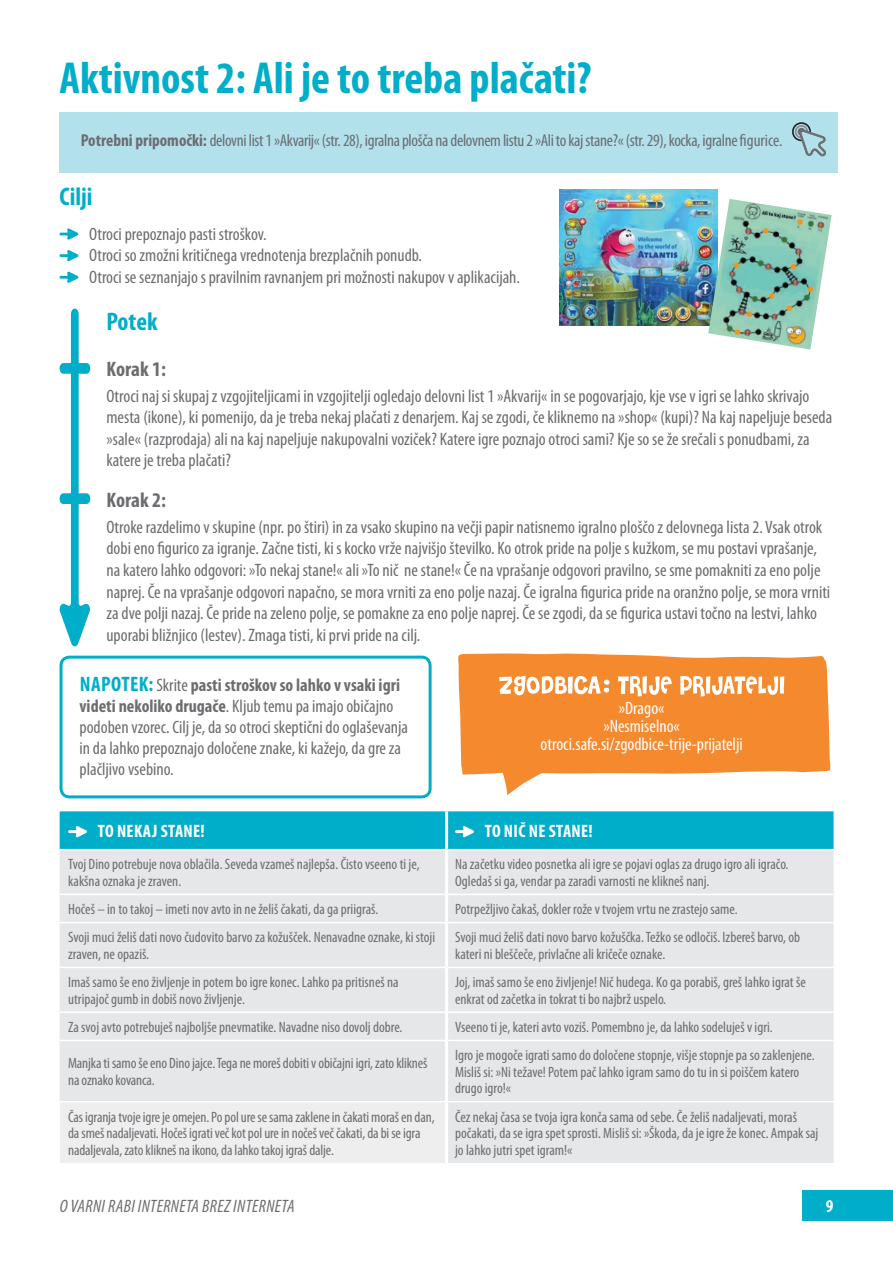
<style>
.page{position:relative;width:893px;height:1263px;background:#fff}
.page>*{position:absolute;margin:0;border:0;box-sizing:border-box;transform-origin:0 0}
.t1{font:700 condensed 45px "Myriad Pro";color:#00aeca}
.t2{font:700 condensed 25.5px "Myriad Pro";color:#00aeca}
.t3{font:700 condensed 21px "Myriad Pro";color:#6c6d70}
.t4{font:condensed 18px/21.6px "Myriad Pro";color:#6c6d70}
.t5{font:condensed 18px/18px "Myriad Pro";color:#fff;text-align:center}
.t6{font:italic condensed 18px "Myriad Pro";letter-spacing:.02em;color:#6c6d70}
.t7{font:700 condensed 18px "Myriad Pro";letter-spacing:.02em;color:#fff}
.t8{font:condensed 17.25px "Myriad Pro";letter-spacing:-.02em;color:#6c6d70}
.t9{font:condensed 15px/16.5px "Myriad Pro";color:#6c6d70}
.s1{font-weight:700}
.s2{font-weight:700;font-size:21px;color:#00aeca}
</style>
<div class="page">
<div style="left:803px;top:1190px;width:90px;height:30px;background:#00aeca"></div>
<svg style="left:60px;top:228px;width:18px;height:12px"></svg>
<svg style="left:60px;top:250px;width:18px;height:11px"></svg>
<svg style="left:60px;top:271px;width:18px;height:12px"></svg>
<div style="left:60px;top:112px;width:778px;height:60px;background:#b2e1ec"></div>
<svg style="left:792px;top:122px;width:34px;height:35px"></svg>
<svg style="left:59px;top:309px;width:31px;height:338px"></svg>
<img style="left:559px;top:190px;width:159px;height:136px">
<img style="left:708px;top:199px;width:124px;height:150px">
<div style="left:60px;top:850px;width:774px;height:313px;background:#e6e7e9"></div>
<div style="left:60px;top:1102px;width:387px;height:61px;background:#eeeeef"></div>
<hr style="left:60px;top:894px;width:385px;height:1px;background:#fff">
<hr style="left:448px;top:894px;width:386px;height:1px;background:#fff">
<hr style="left:60px;top:922px;width:385px;height:1px;background:#fff">
<hr style="left:448px;top:922px;width:386px;height:1px;background:#fff">
<hr style="left:60px;top:967px;width:385px;height:1px;background:#fff">
<hr style="left:448px;top:967px;width:386px;height:1px;background:#fff">
<hr style="left:60px;top:1011px;width:385px;height:2px;background:#fff">
<hr style="left:448px;top:1011px;width:386px;height:2px;background:#fff">
<hr style="left:60px;top:1040px;width:385px;height:1px;background:#fff">
<hr style="left:448px;top:1040px;width:386px;height:1px;background:#fff">
<hr style="left:445px;top:850px;width:3px;height:44px;background:#fff">
<hr style="left:445px;top:894px;width:3px;height:29px;background:#fff">
<hr style="left:445px;top:923px;width:3px;height:44px;background:#fff">
<hr style="left:445px;top:967px;width:3px;height:45px;background:#fff">
<hr style="left:445px;top:1012px;width:3px;height:28px;background:#fff">
<hr style="left:445px;top:1040px;width:3px;height:61px;background:#fff">
<hr style="left:445px;top:1102px;width:3px;height:61px;background:#fff">
<hr style="left:60px;top:1101px;width:387px;height:1px;background:#fff">
<hr style="left:447px;top:1101px;width:387px;height:1px;background:#fff">
<svg style="left:60px;top:811px;width:774px;height:39px;background:#0cb1cc"></svg>
<div style="left:60px;top:656px;width:372px;height:142px;border:3px solid #00aeca;border-radius:9px"></div>
<svg style="left:458px;top:653px;width:372px;height:142px;fill:#f5892e"></svg>
<svg style="left:499px;top:676px;width:110px;height:19px"></svg>
<svg style="left:618px;top:676px;width:166px;height:20px"></svg>
<h1 class="t1" style="left:60px;top:50px;width:534px">Aktivnost 2: Ali je to treba plačati?</h1>
<p class="t8" style="left:81px;top:130px;width:703px"><span class="s1">Potrebni pripomočki:</span> delovni list 1 »Akvarij« (str. 28), igralna plošča na delovnem listu 2 »Ali to kaj stane?« (str. 29), kocka, igralne figurice.</p>
<h2 class="t2" style="left:60px;top:181px;width:35px">Cilji</h2>
<p class="t4" style="left:89px;top:223px;width:432px">Otroci prepoznajo pasti stroškov.<br>Otroci so zmožni kritičnega vrednotenja brezplačnih ponudb.<br>Otroci se seznanjajo s pravilnim ravnanjem pri možnosti nakupov v aplikacijah.</p>
<h2 class="t2" style="left:106px;top:306px;width:53px">Potek</h2>
<h3 class="t3" style="left:106px;top:356px;width:61px">Korak 1:</h3>
<p class="t4" style="left:106px;top:385px;width:727px">Otroci naj si skupaj z vzgojiteljicami in vzgojitelji ogledajo delovni list 1 »Akvarij« in se pogovarjajo, kje vse v igri se lahko skrivajo mesta (ikone), ki pomenijo, da je treba nekaj plačati z denarjem. Kaj se zgodi, če kliknemo na »shop« (kupi)? Na kaj napeljuje beseda »sale« (razprodaja) ali na kaj napeljuje nakupovalni voziček? Katere igre poznajo otroci sami? Kje so se že srečali s ponudbami, za katere je treba plačati?</p>
<h3 class="t3" style="left:106px;top:487px;width:61px">Korak 2:</h3>
<p class="t4" style="left:106px;top:516px;width:725px">Otroke razdelimo v skupine (npr. po štiri) in za vsako skupino na večji papir natisnemo igralno ploščo z delovnega lista 2. Vsak otrok dobi eno figurico za igranje. Začne tisti, ki s kocko vrže najvišjo številko. Ko otrok pride na polje s kužkom, se mu postavi vprašanje, na katero lahko odgovori: »To nekaj stane!« ali »To nič ne stane!« Če na vprašanje odgovori pravilno, se sme pomakniti za eno polje naprej. Če na vprašanje odgovori napačno, se mora vrniti za eno polje nazaj. Če igralna figurica pride na oranžno polje, se mora vrniti za dve polji nazaj. Če pride na zeleno polje, se pomakne za eno polje naprej. Če se zgodi, da se figurica ustavi točno na lestvi, lahko uporabi bližnjico (lestev). Zmaga tisti, ki prvi pride na cilj.</p>
<p class="t4" style="left:80px;top:675px;width:330px;line-height:21px"><span class="s2">Napot ek:</span> Skrite <span class="s1">pasti stroškov so lahko v vsaki igri videti nekoliko drugače</span>. Kljub temu pa imajo običajno podoben vzorec. Cilj je, da so otroci skeptični do oglaševanja in da lahko prepoznajo določene znake, ki kažejo, da gre za plačljivo vsebino.</p>
<p class="t5" style="left:541px;top:699px;width:204px">»Drago«<br>»Nesmiselno« otroci.safe.si/zgodbice-trije-prijatelji</p>
<p class="t7" style="left:98px;top:820px;width:108px">To nekaj stane!</p>
<p class="t7" style="left:485px;top:820px;width:109px">Tonič ne stane!</p>
<p class="t9" style="left:68px;top:856px;width:353px">Tvoj Dino potrebuje nova oblačila. Seveda vzameš najlepša. Čisto vseeno ti je, kakšna oznaka je zraven.</p>
<p class="t9" style="left:455px;top:856px;width:335px">Na začetku video posnetka ali igre se pojavi oglas za drugo igro ali igračo.<br>Ogledaš si ga, vendar pa zaradi varnosti ne klikneš nanj.</p>
<p class="t9" style="left:68px;top:901px;width:312px">Hočeš – in to takoj – imeti nov avto in ne želiš čakati, da ga priigraš.</p>
<p class="t9" style="left:455px;top:901px;width:284px">Potrpežljivo čakaš, dokler rože v tvojem vrtu ne zrastejo same.</p>
<p class="t9" style="left:68px;top:929px;width:368px">Svoji muci želiš dati novo čudovito barvo za kožušček. Nenavadne oznake, ki stoji zraven, ne opaziš.</p>
<p class="t9" style="left:455px;top:929px;width:347px">Svoji muci želiš dati novo barvo kožuščka. Težko se odločiš. Izbereš barvo, ob kateri ni bleščeče, privlačne ali kričeče oznake.</p>
<p class="t9" style="left:68px;top:974px;width:332px">Imaš samo še eno življenje in potem bo igre konec. Lahko pa pritisneš na utripajoč gumb in dobiš novo življenje.</p>
<p class="t9" style="left:455px;top:974px;width:352px">Joj, imaš samo še eno življenje! Nič hudega. Ko ga porabiš, greš lahko igrat še enkrat od začetka in tokrat ti bo najbrž uspelo.</p>
<p class="t9" style="left:68px;top:1018px;width:336px">Za svoj avto potrebuješ najboljše pnevmatike. Navadne niso dovolj dobre.</p>
<p class="t9" style="left:455px;top:1018px;width:319px">Vseeno ti je, kateri avto voziš. Pomembno je, da lahko sodeluješ v igri.</p>
<p class="t9" style="left:68px;top:1055px;width:361px">Manjka ti samo še eno Dino jajce. Tega ne moreš dobiti v običajni igri, zato klikneš na oznako kovanca.</p>
<p class="t9" style="left:455px;top:1047px;width:361px">Igro je mogoče igrati samo do določene stopnje, višje stopnje pa so zaklenjene.<br>Misliš si: »Ni težave! Potem pač lahko igram samo do tu in si poiščem katero drugo igro!«</p>
<p class="t9" style="left:68px;top:1108px;width:368px">Čas igranja tvoje igre je omejen. Po pol ure se sama zaklene in čakati moraš en dan, da smeš nadaljevati. Hočeš igrati več kot pol ure in nočeš več čakati, da bi se igra nadaljevala, zato klikneš na ikono, da lahko takoj igraš dalje.</p>
<p class="t9" style="left:455px;top:1108px;width:365px">Čez nekaj časa se tvoja igra konča sama od sebe. Če želiš nadaljevati, moraš počakati, da se igra spet sprosti. Misliš si: »Škoda, da je igre že konec. Ampak saj jo lahko jutri spet igram!«</p>
<p class="t6" style="left:60px;top:1195px;width:236px">O VARNI RABI INTERNETA BREZ INTERNETA</p>
<p class="t7" style="left:826px;top:1194px;width:9px">9</p>
</div>
